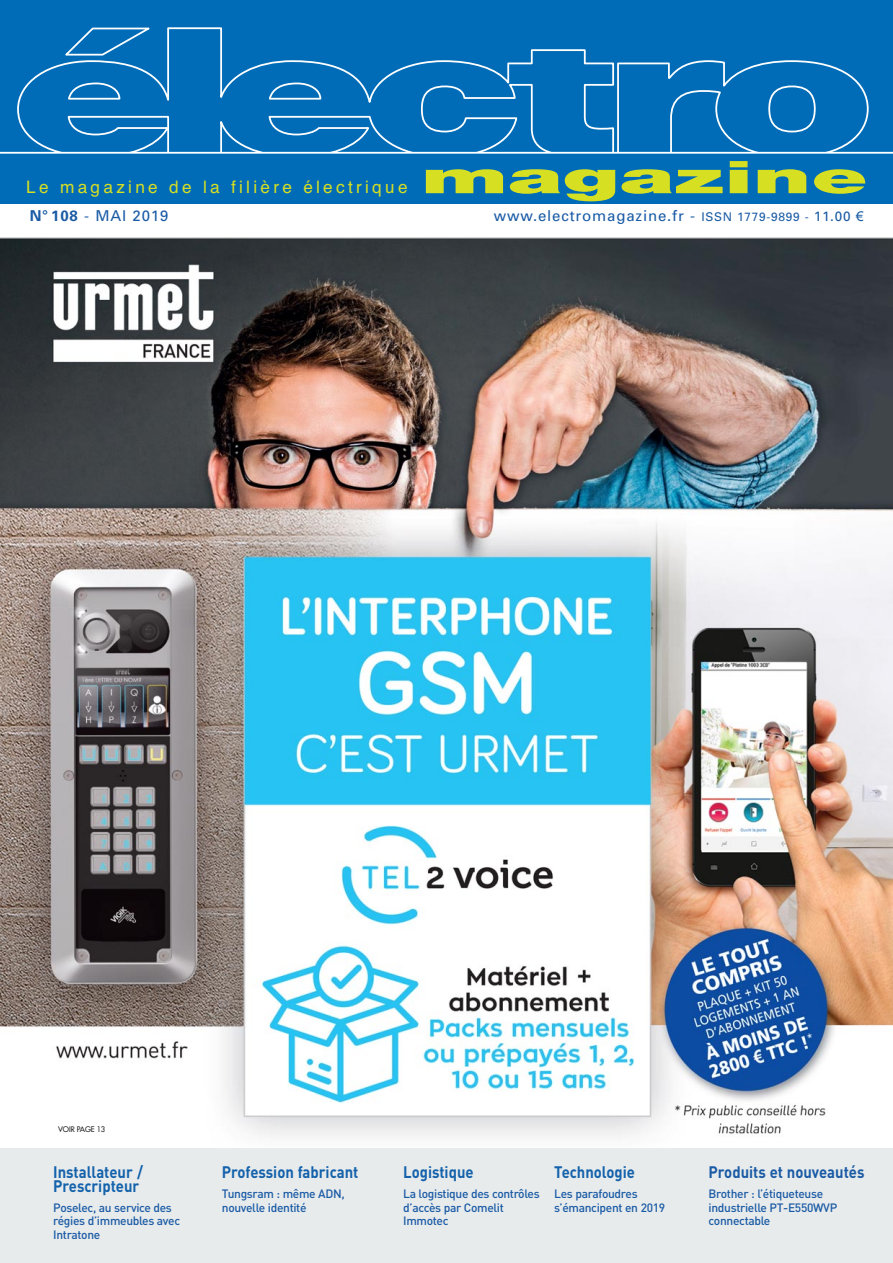
<style>
.page{position:relative;width:893px;height:1263px;background:#fff}
.page>*{position:absolute;margin:0;border:0;box-sizing:border-box;transform-origin:0 0}
.t1{font:900 45px "Helvetica Neue";color:#d7df23;scale:2 1}
.t2{font:17.25px "Helvetica";letter-spacing:.19em;color:#d7df23}
.t3{font:700 16.5px/13.5px "DIN";color:#1362ab;scale:.9 1}
.t4{font:700 16.5px "DIN";color:#1a5ba5;scale:.9 1}
.t5{font:15px "Univers";letter-spacing:.055em;color:#1a5ba5}
.t6{font:500 12px/13.5px "DIN";letter-spacing:-.025em;color:#1a5ba5}
.t7{font:7.5px "Futura";letter-spacing:-.015em;color:#1d1d1c}
.s1{font-weight:700}
.s2{font-size:12px}
.s3{font-size:13.5px}
.s4{font-family:"Arial";font-size:13.5px}
</style>
<div class="page">
<img style="left:0;top:239px;width:893px;height:898px">
<div style="left:0;top:1148px;width:893px;height:115px;background:#e8ebec"></div>
<div style="left:0;top:0;width:893px;height:163px;background:#006cb7"></div>
<svg style="left:616px;top:60px;width:253px;height:92px"></svg>
<svg style="left:16px;top:27px;width:599px;height:125px"></svg>
<div style="left:0;top:153px;width:893px;height:51px;background:#006cb7"></div>
<hr style="left:0;top:152px;width:893px;height:2px;background:#fff">
<hr style="left:0;top:238px;width:893px;height:1px;background:#8e8e8d">
<p class="t2" style="left:26px;top:181px;width:383px">Le magazine de la filière électrique</p>
<p class="t1" style="left:421px;top:161px;width:225px">magazine</p>
<p class="t5" style="left:30px;top:210px;width:140px"><span class="s1">N° 108</span> - MAI 2019</p>
<p class="t5" style="left:494px;top:210px;width:371px">www.electromagazine.fr - <span class="s2">ISSN 1779-9899 -</span> <span class="s3">11.00</span> <span class="s4">€</span></p>
<p class="t7" style="left:58px;top:1126px;width:48px">VOIR PAGE 13</p>
<p class="t3" style="left:53px;top:1167px;width:101px">Installateur /<br>Prescripteur</p>
<p class="t6" style="left:53px;top:1202px;width:128px">Poselec, au service des régies d’immeubles avec<br>Intratone</p>
<p class="t3" style="left:222px;top:1167px;width:153px">Profession fabricant</p>
<p class="t6" style="left:222px;top:1188px;width:124px">Tungsram : même ADN, nouvelle identité</p>
<p class="t3" style="left:403px;top:1167px;width:80px">Logistique</p>
<p class="t6" style="left:403px;top:1188px;width:138px">La logistique des contrôles d’accès par Comelit<br>Immotec</p>
<p class="t3" style="left:554px;top:1167px;width:91px">Technologie</p>
<p class="t6" style="left:554px;top:1188px;width:113px">Les parafoudres s’émancipent en 2019</p>
<p class="t4" style="left:709px;top:1166px;width:175px">Produits et nouveautés</p>
<p class="t6" style="left:709px;top:1188px;width:130px">Brother : l’étiqueteuse industrielle PT-E550WVP connectable</p>
</div>
